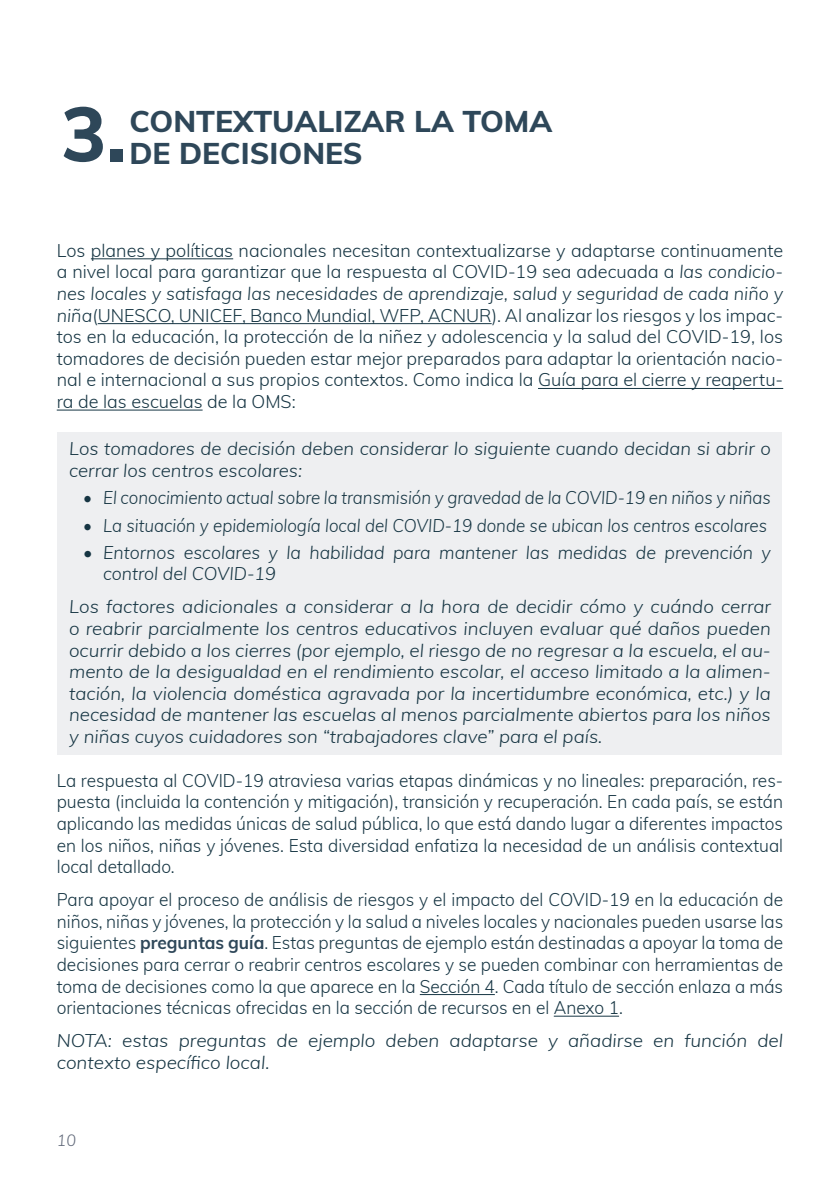
<style>
.page{position:relative;width:840px;height:1191px;background:#fff}
.page>*{position:absolute;margin:0;border:0;box-sizing:border-box;transform-origin:0 0}
.INEE_Paragraph{font:800 76px "Muli";color:#2e4759}
.INEE_HEADER_LEVEL1{font:800 30px/32px "Muli";color:#2e4759}
.INEE_Paragraph-2{font:300 18px/21.6px "Muli";color:#163543;text-align:justify;scale:.96 1}
.INEE_Paragraph-3{font:300 18px/21.6px "Muli";color:#163543;text-align:justify}
.INEE_Paragraph-4{font:italic 300 18px/21.6px "Muli";color:#163543;text-align:justify;scale:1.04 1}
.INEE_Paragraph-5{font:italic 300 18px/21.6px "Muli";color:#163543}
.INEE_Paragraph-6{font:italic 300 18px "Muli";color:#163543;scale:.94 1}
.INEE_Note{font:italic 300 18px/21.6px "Muli";color:#163543;scale:1.05 1}
.t1{font:italic 300 16px "Muli";color:#636b7b}
.s1{font-style:italic}
.s2{font-weight:700;color:#2e4759}
</style>
<div class="page">
<hr style="left:91px;top:258px;width:142px;height:1px;background:#163543">
<hr style="left:98px;top:323px;width:393px;height:1px;background:#163543">
<hr style="left:537px;top:388px;width:245px;height:1px;background:#163543">
<hr style="left:57px;top:409px;width:145px;height:1px;background:#163543">
<hr style="left:419px;top:994px;width:75px;height:1px;background:#163543">
<hr style="left:553px;top:1015px;width:65px;height:1px;background:#163543">
<div style="left:58px;top:431px;width:723px;height:323px;background:#eeeff1"></div>
<p class="INEE_Paragraph" style="left:61px;top:78px;width:67px">3.</p>
<p class="INEE_HEADER_LEVEL1" style="left:129px;top:104px;width:424px">CONTEXTUALIZAR LA TOMA<br>DE DECISIONES</p>
<p class="INEE_Paragraph-3" style="left:57px;top:239px;width:727px">Los planes y políticas nacionales necesitan contextualizarse y adaptarse continuamente a nivel local para garantizar que la respuesta al COVID-19 sea adecuada a <span class="s1">las condicio&shy;nes locales y satisfaga las necesidades de aprendizaje, salud y seguridad de cada niño y niña</span>(UNESCO, UNICEF, Banco Mundial, WFP, ACNUR). Al analizar los riesgos y los impac&shy;tos en la educación, la protección de la niñez y adolescencia y la salud del COVID-19, los tomadores de decisión pueden estar mejor preparados para adaptar la orientación nacio&shy;nal e internacional a sus propios contextos. Como indica la Guía para el cierre y reapertu&shy;ra de las escuelas de la OMS:</p>
<p class="INEE_Paragraph-5" style="left:69px;top:437px;width:702px">Los tomadores de decisión deben considerar lo siguiente cuando decidan si abrir o cerrar los centros escolares:</p>
<p class="INEE_Paragraph-6" style="left:83px;top:485px;width:732px">• El conocimiento actual sobre la transmisión y gravedad de la COVID-19 en niños y niñas</p>
<p class="INEE_Paragraph-6" style="left:83px;top:512px;width:728px">• La situación y epidemiología local del COVID-19 donde se ubican los centros escolares</p>
<p class="INEE_Paragraph-5" style="left:103px;top:541px;width:668px;text-indent:-20px">• Entornos escolares y la habilidad para mantener las medidas de prevención y control del COVID-19</p>
<p class="INEE_Paragraph-4" style="left:69px;top:595px;width:676px">Los factores adicionales a considerar a la hora de decidir cómo y cuándo cerrar o reabrir parcialmente los centros educativos incluyen evaluar qué daños pueden ocurrir debido a los cierres (por ejemplo, el riesgo de no regresar a la escuela, el au&shy;mento de la desigualdad en el rendimiento escolar, el acceso limitado a la alimen&shy;tación, la violencia doméstica agravada por la incertidumbre económica, etc.) y la necesidad de mantener las escuelas al menos parcialmente abiertos para los niños y niñas cuyos cuidadores son “trabajadores clave” para el país.</p>
<p class="INEE_Paragraph-2" style="left:57px;top:768px;width:757px">La respuesta al COVID-19 atraviesa varias etapas dinámicas y no lineales: preparación, res&shy;puesta (incluida la contención y mitigación), transición y recuperación. En cada país, se están aplicando las medidas únicas de salud pública, lo que está dando lugar a diferentes impactos en los niños, niñas y jóvenes. Esta diversidad enfatiza la necesidad de un análisis contextual local detallado.</p>
<p class="INEE_Paragraph-2" style="left:57px;top:888px;width:757px">Para apoyar el proceso de análisis de riesgos y el impacto del COVID-19 en la educación de niños, niñas y jóvenes, la protección y la salud a niveles locales y nacionales pueden usarse las siguientes <span class="s2">preguntas guía</span>. Estas preguntas de ejemplo están destinadas a apoyar la toma de decisiones para cerrar o reabrir centros escolares y se pueden combinar con herramientas de toma de decisiones como la que aparece en la Sección 4. Cada título de sección enlaza a más orientaciones técnicas ofrecidas en la sección de recursos en el Anexo 1.</p>
<p class="INEE_Note" style="left:57px;top:1029px;width:693px">NOTA: estas preguntas de ejemplo deben adaptarse y añadirse en función del contexto específico local.</p>
<p class="t1" style="left:57px;top:1129px;width:21px">10</p>
</div>
